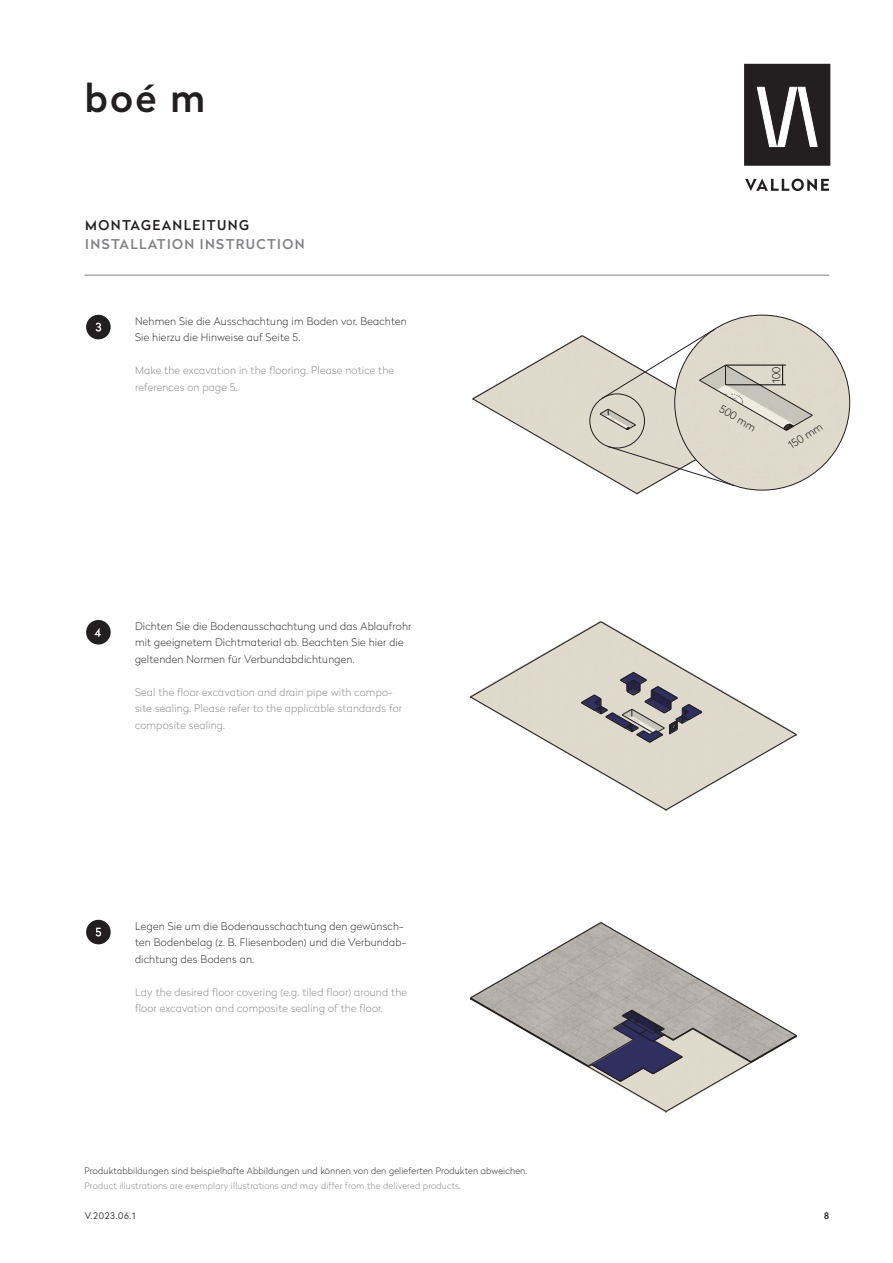
<style>
.page{position:relative;width:893px;height:1263px;background:#fff}
.page>*{position:absolute;margin:0;border:0;box-sizing:border-box;transform-origin:0 0}
.t1{font:500 38.55px "Radikal";color:#231f20}
.Überschrift_EN{font:500 13.5px "Radikal";letter-spacing:.1em;color:#808285}
.Überschrift_DE{font:500 13.5px "Radikal";letter-spacing:.1em;color:#231f20}
.Fließtext_DE{font:100 10.5px/16.5px "Radikal";letter-spacing:.02em;color:#231f20}
.Fließtext_EN{font:100 10.5px/16.5px "Radikal";letter-spacing:.02em;color:#808285}
.Auflistung_DE{font:100 10.5px "Radikal";color:#000001}
.t2{font:100 9px "Radikal";letter-spacing:.02em;color:#231f20}
.t3{font:100 9px "Radikal";letter-spacing:.02em;color:#808285}
.t4{font:300 9px "Radikal";letter-spacing:.08em;color:#231f20}
.t5{font:500 9px "Radikal";color:#231f20}
</style>
<div class="page">
<svg style="left:745px;top:179px;width:84px;height:12px"></svg>
<div style="left:745px;top:65px;width:84px;height:99px;background:#231f20"></div>
<div style="left:744px;top:64px;width:86px;height:102px;border:3px solid #231f20"></div>
<svg style="left:757px;top:87px;width:61px;height:60px"></svg>
<hr style="left:84px;top:275px;width:745px;height:1px;background:#808285">
<div style="left:86px;top:315px;width:25px;height:24px;background:#231f20;border-radius:50%"></div>
<svg style="left:96px;top:323px;width:5px;height:9px"></svg>
<div style="left:86px;top:620px;width:25px;height:24px;background:#231f20;border-radius:50%"></div>
<svg style="left:94px;top:628px;width:7px;height:9px"></svg>
<div style="left:86px;top:920px;width:25px;height:24px;background:#231f20;border-radius:50%"></div>
<svg style="left:96px;top:928px;width:5px;height:8px"></svg>
<svg style="left:472px;top:315px;width:378px;height:180px"></svg>
<svg style="left:470px;top:621px;width:327px;height:190px"></svg>
<svg style="left:470px;top:922px;width:327px;height:191px"></svg>
<h1 class="t1" style="left:84px;top:70px;width:122px">boé m</h1>
<p class="Überschrift_DE" style="left:85px;top:215px;width:165px">MONTAGEANLEITUNG</p>
<p class="Überschrift_EN" style="left:85px;top:235px;width:221px">INSTALLATION INSTRUCTION</p>
<p class="Fließtext_DE" style="left:135px;top:312px;width:273px">Nehmen Sie die Ausschachtung im Boden vor. Beachten<br>Sie hierzu die Hinweise auf Seite 5.</p>
<p class="Fließtext_EN" style="left:135px;top:362px;width:261px">Make the excavation in the flooring. Please notice the references on page 5.</p>
<p class="Fließtext_DE" style="left:135px;top:617px;width:278px">Dichten Sie die Bodenausschachtung und das Ablaufrohr mit geeignetem Dichtmaterial ab. Beachten Sie hier die geltenden Normen für Verbundabdichtungen.</p>
<p class="Fließtext_EN" style="left:135px;top:683px;width:268px">Seal the floor excavation and drain pipe with compo&shy;site sealing. Please refer to the applicable standards for composite sealing.</p>
<p class="Fließtext_DE" style="left:135px;top:917px;width:273px">Legen Sie um die Bodenausschachtung den gewünsch&shy;ten Bodenbelag (z. B. Fliesenboden) und die Verbundab&shy;dichtung des Bodens an.</p>
<p class="Fließtext_EN" style="left:135px;top:983px;width:274px">Lay the desired floor covering (e.g. tiled floor) around the floor excavation and composite sealing of the floor.</p>
<p class="t2" style="left:84px;top:1164px;width:444px">Produktabbildungen sind beispielhafte Abbildungen und können von den gelieferten Produkten abweichen.</p>
<p class="t3" style="left:84px;top:1179px;width:378px">Product illustrations are exemplary illustrations and may differ from the delivered products.</p>
<p class="Auflistung_DE" style="left:724px;top:402px;width:42px;rotate:31deg">500 mm</p>
<p class="Auflistung_DE" style="left:769px;top:383px;width:18px;rotate:-90deg">100</p>
<p class="Auflistung_DE" style="left:786px;top:440px;width:40px;rotate:-33deg">150 mm</p>
<p class="t4" style="left:85px;top:1209px;width:52px">V.2023.06.1</p>
<p class="t5" style="left:824px;top:1209px;width:6px">8</p>
</div>
